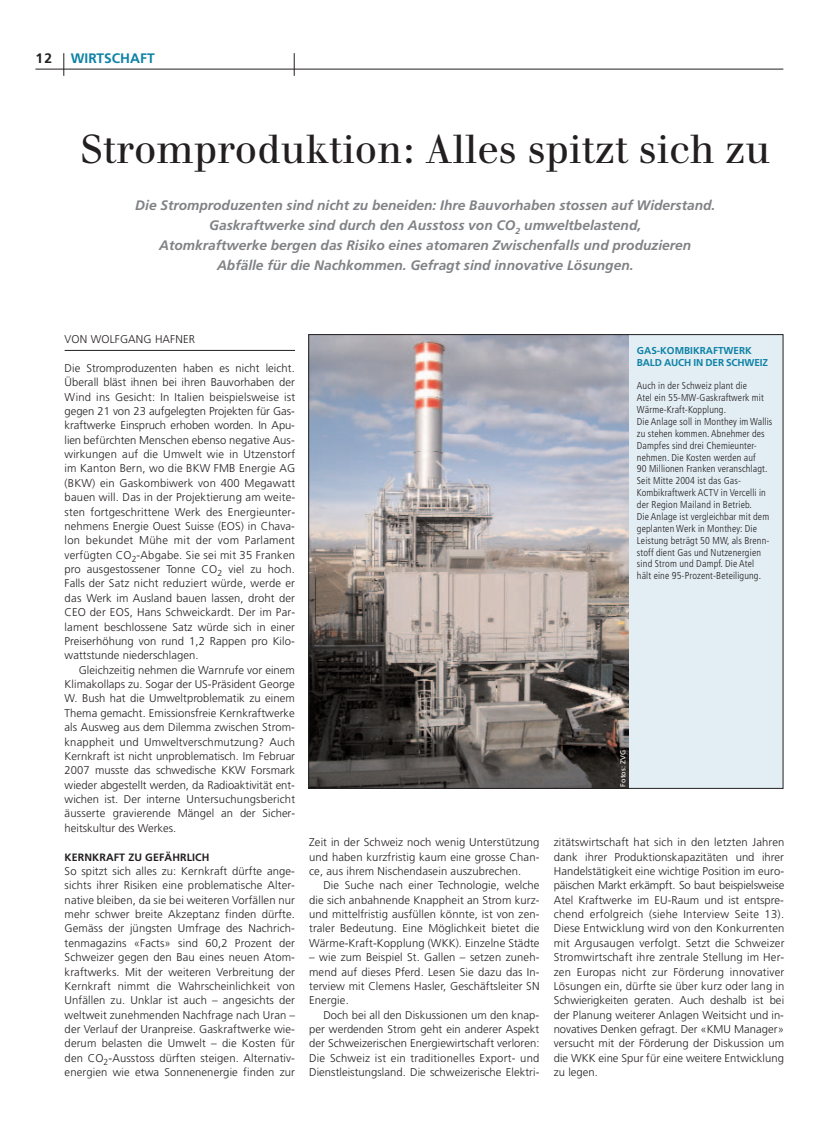
<style>
.page{position:relative;width:833px;height:1134px;background:#fff}
.page>*{position:absolute;margin:0;border:0;box-sizing:border-box;transform-origin:0 0}
.t1{font:40px "Walbaum Buch BQ";color:#231f20}
.t2{font:italic 700 13.75px/20px "Frutiger";color:#808285;text-align:center}
.t3{font:700 13.75px "Frutiger";color:#0d82a6}
.t4{font:700 13.75px "Frutiger";color:#231f20}
.t5{font:300 11.25px/14.4px "Frutiger";letter-spacing:.01em;color:#231f20;text-align:justify}
.t6{font:700 10.62px "Frutiger";letter-spacing:.01em;color:#231f20}
.t7{font:300 condensed 10px/11.9px "Frutiger";letter-spacing:.015em;color:#231f20}
.t8{font:700 10px/11.9px "Frutiger";letter-spacing:-.01em;color:#0d82a6}
.t9{font:7.12px "Frutiger";letter-spacing:.015em;color:#fff}
</style>
<div class="page">
<hr style="left:35px;top:69px;width:748px;height:1px;background:#231f20">
<svg style="left:294px;top:53px;width:1px;height:23px"></svg>
<svg style="left:63px;top:53px;width:1px;height:23px"></svg>
<hr style="left:65px;top:350px;width:230px;height:1px;background:#231f20">
<div style="left:309px;top:335px;width:474px;height:453px;background:#e3eef4"></div>
<img style="left:310px;top:336px;width:318px;height:451px">
<p class="t4" style="left:35px;top:52px;width:18px">12</p>
<p class="t3" style="left:71px;top:52px;width:85px">WIRTSCHAFT</p>
<h1 class="t1" style="left:81px;top:127px;width:691px">Stromproduktion: Alles spitzt sich zu</h1>
<p class="t2" style="left:135px;top:196px;width:581px">Die Stromproduzenten sind nicht zu beneiden: Ihre Bauvorhaben stossen auf Widerstand.<br>Gaskraftwerke sind durch den Ausstoss von CO<sub>2</sub> umweltbelastend,<br>Atomkraftwerke bergen das Risiko eines atomaren Zwischenfalls und produzieren Abfälle für die Nachkommen. Gefragt sind innovative Lösungen.</p>
<p class="t5" style="left:65px;top:333px;width:132px">VON WOLFGANG HAFNER</p>
<p class="t5" style="left:65px;top:362px;width:232px">Die Stromproduzenten haben es nicht leicht.<br>Überall bläst ihnen bei ihren Bauvorhaben der Wind ins Gesicht: In Italien beispielsweise ist gegen 21 von 23 aufgelegten Projekten für Gas&shy;kraftwerke Einspruch erhoben worden. In Apu&shy;lien befürchten Menschen ebenso negative Aus&shy;wirkungen auf die Umwelt wie in Utzenstorf im Kanton Bern, wo die BKW FMB Energie AG (BKW) ein Gaskombiwerk von 400 Megawatt bauen will. Das in der Projektierung am weite&shy;sten fortgeschrittene Werk des Energieunter&shy;nehmens Energie Ouest Suisse (EOS) in Chava&shy;lon bekundet Mühe mit der vom Parlament verfügten CO<sub>2</sub>-Abgabe. Sie sei mit 35 Franken pro ausgestossener Tonne CO<sub>2</sub> viel zu hoch.<br>Falls der Satz nicht reduziert würde, werde er das Werk im Ausland bauen lassen, droht der CEO der EOS, Hans Schweickardt. Der im Par&shy;lament beschlossene Satz würde sich in einer Preiserhöhung von rund 1,2 Rappen pro Kilo&shy;wattstunde niederschlagen.</p>
<p class="t5" style="left:65px;top:663px;width:232px;text-indent:14px">Gleichzeitig nehmen die Warnrufe vor einem Klimakollaps zu. Sogar der US-Präsident George W. Bush hat die Umweltproblematik zu einem Thema gemacht. Emissionsfreie Kernkraftwerke als Ausweg aus dem Dilemma zwischen Strom&shy;knappheit und Umweltverschmutzung? Auch Kernkraft ist nicht unproblematisch. Im Februar 2007 musste das schwedische KKW Forsmark wieder abgestellt werden, da Radioaktivität ent&shy;wichen ist. Der interne Untersuchungsbericht äusserte gravierende Mängel an der Sicher&shy;heitskultur des Werkes.</p>
<p class="t6" style="left:65px;top:853px;width:146px">KERNKRAFT ZU GEFÄHRLICH</p>
<p class="t5" style="left:65px;top:865px;width:232px">So spitzt sich alles zu: Kernkraft dürfte ange&shy;sichts ihrer Risiken eine problematische Alter&shy;native bleiben, da sie bei weiteren Vorfällen nur mehr schwer breite Akzeptanz finden dürfte.<br>Gemäss der jüngsten Umfrage des Nachrich&shy;tenmagazins «Facts» sind 60,2 Prozent der Schweizer gegen den Bau eines neuen Atom&shy;kraftwerks. Mit der weiteren Verbreitung der Kernkraft nimmt die Wahrscheinlichkeit von Unfällen zu. Unklar ist auch – angesichts der weltweit zunehmenden Nachfrage nach Uran – der Verlauf der Uranpreise. Gaskraftwerke wie&shy;derum belasten die Umwelt – die Kosten für den CO<sub>2</sub>-Ausstoss dürften steigen. Alternativ&shy;energien wie etwa Sonnenenergie finden zur</p>
<p class="t5" style="left:309px;top:836px;width:232px">Zeit in der Schweiz noch wenig Unterstützung und haben kurzfristig kaum eine grosse Chan&shy;ce, aus ihrem Nischendasein auszubrechen.</p>
<p class="t5" style="left:309px;top:879px;width:232px;text-indent:14px">Die Suche nach einer Technologie, welche die sich anbahnende Knappheit an Strom kurz&shy;und mittelfristig ausfüllen könnte, ist von zen&shy;traler Bedeutung. Eine Möglichkeit bietet die Wärme-Kraft-Kopplung (WKK). Einzelne Städte</p>
<p class="t5" style="left:309px;top:951px;width:232px">– wie zum Beispiel St. Gallen – setzen zuneh&shy;mend auf dieses Pferd. Lesen Sie dazu das In&shy;terview mit Clemens Hasler, Geschäftsleiter SN Energie.</p>
<p class="t5" style="left:309px;top:1008px;width:232px;text-indent:14px">Doch bei all den Diskussionen um den knap&shy;per werdenden Strom geht ein anderer Aspekt der Schweizerischen Energiewirtschaft verloren:<br>Die Schweiz ist ein traditionelles Export- und Dienstleistungsland. Die schweizerische Elektri-</p>
<p class="t8" style="left:637px;top:345px;width:133px">GAS-KOMBIKRAFTWERK<br>BALD AUCH IN DER SCHWEIZ</p>
<p class="t7" style="left:637px;top:381px;width:137px">Auch in der Schweiz plant die<br>Atel ein 55-MW-Gaskraftwerk mit<br>Wärme-Kraft-Kopplung.<br>Die Anlage soll in Monthey im Wallis zu stehen kommen. Abnehmer des<br>Dampfes sind drei Chemieunter&shy;nehmen. Die Kosten werden auf<br>90 Millionen Franken veranschlagt.<br>Seit Mitte 2004 ist das Gas-<br>Kombikraftwerk ACTV in Vercelli in der Region Mailand in Betrieb.<br>Die Anlage ist vergleichbar mit dem geplanten Werk in Monthey: Die<br>Leistung beträgt 50 MW, als Brenn&shy;stoff dient Gas und Nutzenergien sind Strom und Dampf. Die Atel<br>hält eine 95-Prozent-Beteiligung.</p>
<p class="t9" style="left:620px;top:786px;width:38px;rotate:-90deg">Fotos: ZVG</p>
<p class="t5" style="left:554px;top:836px;width:232px">zitätswirtschaft hat sich in den letzten Jahren dank ihrer Produktionskapazitäten und ihrer Handelstätigkeit eine wichtige Position im euro&shy;päischen Markt erkämpft. So baut beispielsweise Atel Kraftwerke im EU-Raum und ist entspre&shy;chend erfolgreich (siehe Interview Seite 13).<br>Diese Entwicklung wird von den Konkurrenten mit Argusaugen verfolgt. Setzt die Schweizer Stromwirtschaft ihre zentrale Stellung im Her&shy;zen Europas nicht zur Förderung innovativer Lösungen ein, dürfte sie über kurz oder lang in Schwierigkeiten geraten. Auch deshalb ist bei der Planung weiterer Anlagen Weitsicht und in&shy;novatives Denken gefragt. Der «KMU Manager» versucht mit der Förderung der Diskussion um die WKK eine Spur für eine weitere Entwicklung zu legen.</p>
</div>
